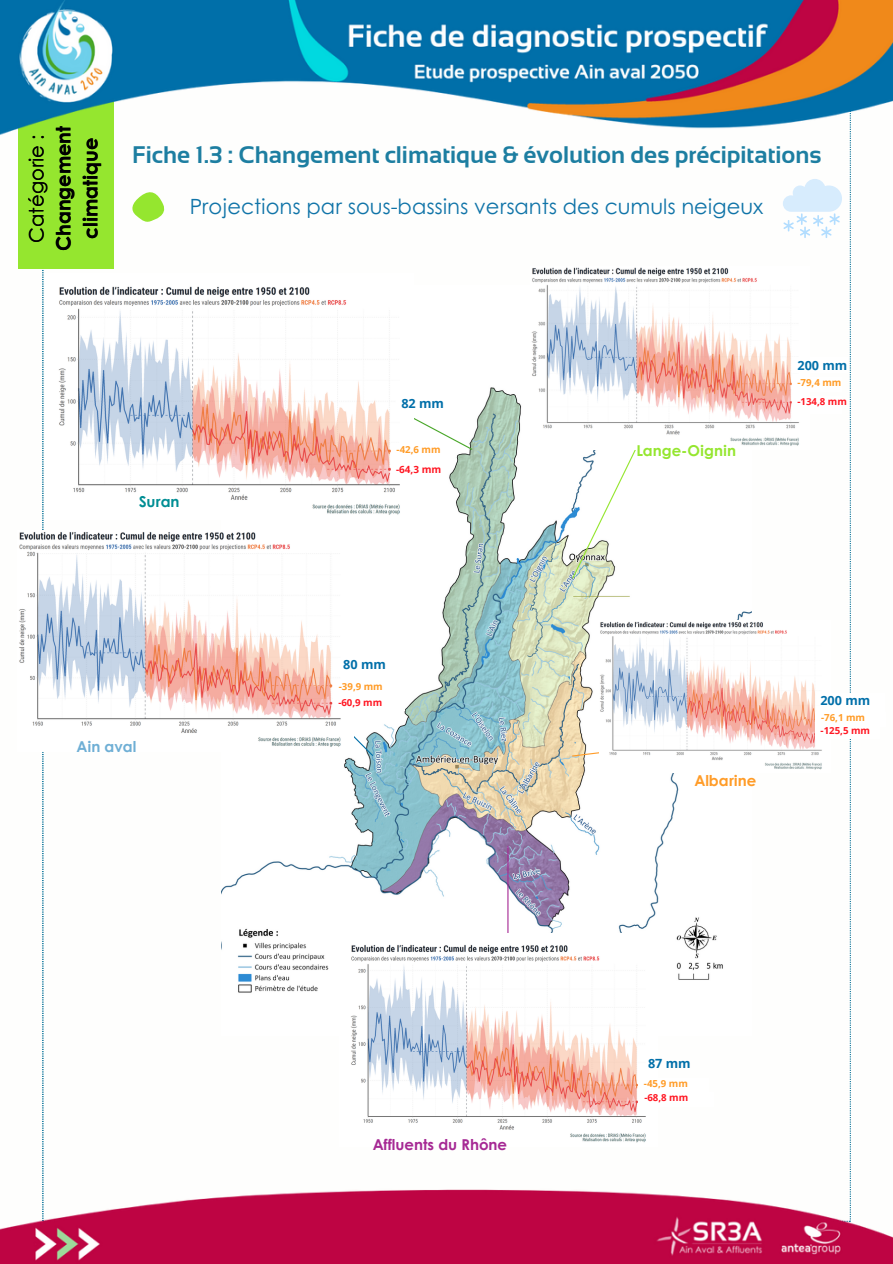
<style>
.page{position:relative;width:893px;height:1264px;background:#fff}
.page>*{position:absolute;margin:0;border:0;box-sizing:border-box;transform-origin:0 0}
.t1{font:700 24px "Sansation";color:#1d7ea1}
.t2{font:21px "Century Gothic";color:#1074a8}
.t3{font:700 19.5px/27px "Century Gothic";color:#000;text-align:center}
.t4{font:700 15px "Century Gothic";color:#a62994}
.t5{font:700 15px "Century Gothic";color:#95e62f}
.t6{font:700 15px "Century Gothic";color:#ff9c28}
.t7{font:700 15px "Century Gothic";color:#6fafd5}
.t8{font:700 15px "Century Gothic";color:#008e94}
.t9{font:700 12.6px "Open Sans";color:#006fa9}
.t10{font:700 9.9px "Open Sans";color:#ff1723}
.t11{font:700 9.6px "Open Sans";color:#ff9c28}
.t12{font:700 9.6px "Open Sans";color:#ff1723}
.s1{font-weight:400}
</style>
<div class="page">
<img style="left:0;top:0;width:892px;height:1263px">
<svg style="left:130px;top:188px;width:38px;height:35px"></svg>
<img style="left:221px;top:286px;width:530px;height:749px">
<svg style="left:333px;top:715px;width:41px;height:42px"></svg>
<svg style="left:413px;top:374px;width:60px;height:77px"></svg>
<svg style="left:571px;top:449px;width:68px;height:131px"></svg>
<svg style="left:571px;top:750px;width:28px;height:7px"></svg>
<hr style="left:507px;top:845px;width:1px;height:114px;background:#a62994">
<div style="left:373px;top:559px;width:46px;height:17px;background:#fff"></div>
<svg style="left:782px;top:179px;width:60px;height:59px"></svg>
<img style="left:339px;top:933px;width:318px;height:213px">
<img style="left:18px;top:530px;width:335px;height:221px">
<img style="left:599px;top:621px;width:231px;height:151px">
<img style="left:530px;top:266px;width:279px;height:183px">
<img style="left:45px;top:274px;width:368px;height:245px">
<div style="left:391px;top:463px;width:46px;height:17px;background:#fff"></div>
<div style="left:391px;top:444px;width:55px;height:13px;background:#fff"></div>
<div style="left:792px;top:396px;width:50px;height:18px;background:#fff"></div>
<div style="left:792px;top:377px;width:50px;height:14px;background:#fff"></div>
<div style="left:815px;top:724px;width:65px;height:15px;background:#fff"></div>
<div style="left:815px;top:712px;width:71px;height:14px;background:#fff"></div>
<div style="left:638px;top:1092px;width:76px;height:14px;background:#fff"></div>
<div style="left:638px;top:1078px;width:71px;height:14px;background:#fff"></div>
<div style="left:333px;top:696px;width:71px;height:15px;background:#fff"></div>
<div style="left:333px;top:681px;width:71px;height:14px;background:#fff"></div>
<div style="left:819px;top:693px;width:65px;height:21px;background:#fff"></div>
<div style="left:396px;top:396px;width:70px;height:18px;background:#fff"></div>
<div style="left:792px;top:357px;width:55px;height:16px;background:#fff"></div>
<div style="left:338px;top:658px;width:70px;height:17px;background:#fff"></div>
<p class="t3" style="left:22px;top:251px;width:127px;rotate:-90deg"><span class="s1">Catégorie :<br></span>Changement climatique</p>
<p class="t1" style="left:132px;top:141px;width:690px">Fiche 1.3 : Changement climatique &amp; évolution des précipitations</p>
<p class="t2" style="left:190px;top:190px;width:575px">Projections par sous-bassins versants des cumuls neigeux</p>
<p class="t8" style="left:139px;top:490px;width:42px">Suran</p>
<p class="t9" style="left:401px;top:394px;width:44px">82 mm</p>
<p class="t11" style="left:396px;top:442px;width:45px">-42,6 mm</p>
<p class="t10" style="left:396px;top:462px;width:47px">-64,3 mm</p>
<p class="t5" style="left:636px;top:439px;width:101px">Lange-Oignin</p>
<p class="t9" style="left:797px;top:357px;width:51px">200 mm</p>
<p class="t11" style="left:797px;top:376px;width:45px">-79,4 mm</p>
<p class="t12" style="left:797px;top:395px;width:51px">-134,8 mm</p>
<p class="t9" style="left:343px;top:656px;width:44px">80 mm</p>
<p class="t11" style="left:339px;top:679px;width:45px">-39,9 mm</p>
<p class="t12" style="left:338px;top:695px;width:45px">-60,9 mm</p>
<p class="t9" style="left:820px;top:691px;width:51px">200 mm</p>
<p class="t11" style="left:821px;top:710px;width:45px">-76,1 mm</p>
<p class="t12" style="left:820px;top:723px;width:51px">-125,5 mm</p>
<p class="t7" style="left:77px;top:735px;width:61px">Ain aval</p>
<p class="t4" style="left:373px;top:1132px;width:135px">Affluents du Rhône</p>
<p class="t6" style="left:695px;top:769px;width:63px">Albarine</p>
<p class="t9" style="left:648px;top:1054px;width:44px">87 mm</p>
<p class="t11" style="left:644px;top:1076px;width:45px">-45,9 mm</p>
<p class="t12" style="left:644px;top:1090px;width:45px">-68,8 mm</p>
</div>
